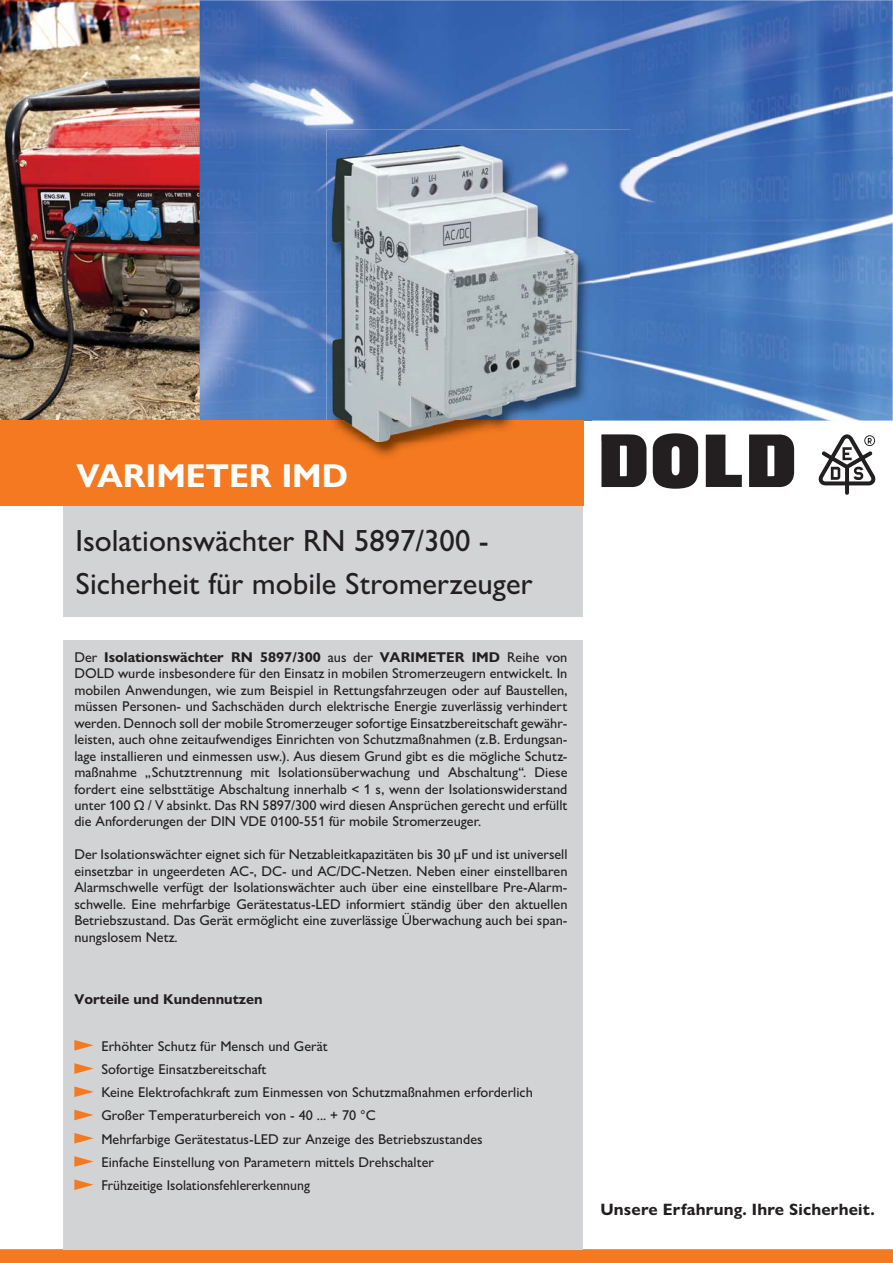
<style>
.page{position:relative;width:893px;height:1263px;background:#fff}
.page>*{position:absolute;margin:0;border:0;box-sizing:border-box;transform-origin:0 0}
.t1{font:700 33.15px "Gill Sans Nova";color:#fff}
.t2{font:500 30.75px/43.5px "Gill Sans Nova";color:#231f20}
.t3{font:700 16.5px "Gill Sans Nova";letter-spacing:.01em;color:#231f20}
.t4{font:500 14.25px/16.5px "Gill Sans Nova";color:#231f20;text-align:justify}
.t5{font:700 14.25px "Gill Sans Nova";color:#231f20}
.s1{font-weight:700}
</style>
<div class="page">
<img style="left:0;top:0;width:200px;height:421px">
<img style="left:200px;top:0;width:693px;height:158px">
<img style="left:200px;top:158px;width:126px;height:263px">
<img style="left:630px;top:158px;width:263px;height:263px">
<svg style="left:0;top:1249px;width:893px;height:14px"></svg>
<svg style="left:706px;top:435px;width:36px;height:52px"></svg>
<svg style="left:653px;top:433px;width:45px;height:56px"></svg>
<svg style="left:749px;top:435px;width:45px;height:52px"></svg>
<svg style="left:601px;top:435px;width:45px;height:52px"></svg>
<svg style="left:818px;top:434px;width:57px;height:61px"></svg>
<div style="left:0;top:421px;width:583px;height:85px;background:#f47920"></div>
<div style="left:64px;top:640px;width:519px;height:609px;background:#d1d3d4"></div>
<div style="left:64px;top:506px;width:519px;height:111px;background:#d1d3d4"></div>
<img style="left:359px;top:442px;width:225px;height:17px">
<img style="left:326px;top:130px;width:304px;height:312px">
<img style="left:601px;top:435px;width:29px;height:7px">
<img style="left:329px;top:146px;width:262px;height:275px">
<img style="left:329px;top:421px;width:254px;height:21px">
<svg style="left:74px;top:1040px;width:20px;height:11px"></svg>
<svg style="left:74px;top:1063px;width:20px;height:11px"></svg>
<svg style="left:74px;top:1086px;width:20px;height:11px"></svg>
<svg style="left:74px;top:1110px;width:19px;height:10px"></svg>
<svg style="left:74px;top:1133px;width:20px;height:11px"></svg>
<svg style="left:74px;top:1156px;width:20px;height:11px"></svg>
<svg style="left:74px;top:1179px;width:20px;height:11px"></svg>
<h1 class="t1" style="left:77px;top:465px;width:273px">VARIMETER IMD</h1>
<h2 class="t2" style="left:75px;top:522px;width:459px">Isolationswächter RN 5897/300 -<br>Sicherheit für mobile Stromerzeuger</h2>
<p class="t4" style="left:74px;top:650px;width:495px">Der <span class="s1">Isolationswächter RN 5897/300</span> aus der <span class="s1">VARIMETER IMD</span> Reihe von DOLD wurde insbesondere für den Einsatz in mobilen Stromerzeugern entwickelt. In mobilen Anwendungen, wie zum Beispiel in Rettungsfahrzeugen oder auf Baustellen, müssen Personen- und Sachschäden durch elektrische Energie zuverlässig verhindert werden. Dennoch soll der mobile Stromerzeuger sofortige Einsatzbereitschaft gewähr&shy;leisten, auch ohne zeitaufwendiges Einrichten von Schutzmaßnahmen (z.B. Erdungsan&shy;lage installieren und einmessen usw.). Aus diesem Grund gibt es die mögliche Schutz&shy;maßnahme „Schutztrennung mit Isolationsüberwachung und Abschaltung“. Diese fordert eine selbsttätige Abschaltung innerhalb &lt; 1 s, wenn der Isolationswiderstand unter 100 Ω / V absinkt. Das RN 5897/300 wird diesen Ansprüchen gerecht und erfüllt die Anforderungen der DIN VDE 0100-551 für mobile Stromerzeuger.</p>
<p class="t4" style="left:74px;top:848px;width:495px">Der Isolationswächter eignet sich für Netzableitkapazitäten bis 30 μF und ist universell einsetzbar in ungeerdeten AC-, DC- und AC/DC-Netzen. Neben einer einstellbaren Alarmschwelle verfügt der Isolationswächter auch über eine einstellbare Pre-Alarm&shy;schwelle. Eine mehrfarbige Gerätestatus-LED informiert ständig über den aktuellen Betriebszustand. Das Gerät ermöglicht eine zuverlässige Überwachung auch bei span&shy;nungslosem Netz.</p>
<p class="t5" style="left:74px;top:994px;width:190px">Vorteile und Kundennutzen</p>
<p class="t4" style="left:101px;top:1036px;width:433px;line-height:23.2px;text-align:left">Erhöhter Schutz für Mensch und Gerät<br>Sofortige Einsatzbereitschaft<br>Keine Elektrofachkraft zum Einmessen von Schutzmaßnahmen erforderlich Großer Temperaturbereich von - 40 ... + 70 °C<br>Mehrfarbige Gerätestatus-LED zur Anzeige des Betriebszustandes Einfache Einstellung von Parametern mittels Drehschalter<br>Frühzeitige Isolationsfehlererkennung</p>
<p class="t3" style="left:600px;top:1204px;width:276px">Unsere Erfahrung. Ihre Sicherheit.</p>
</div>
